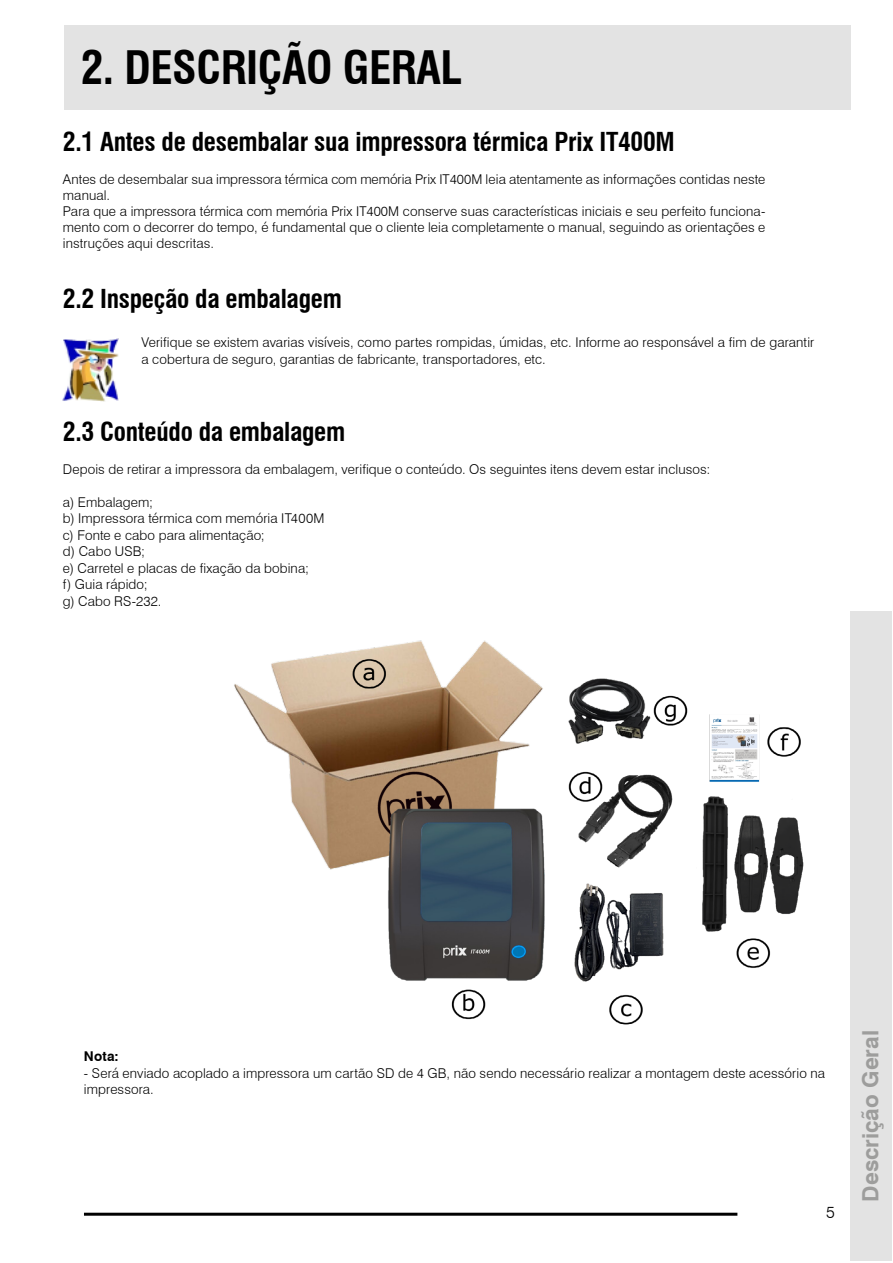
<style>
.page{position:relative;width:893px;height:1263px;background:#fff}
.page>*{position:absolute;margin:0;border:0;box-sizing:border-box;transform-origin:0 0}
.t1{font:700 condensed 45px "Swiss 721 BT";letter-spacing:-.01em;color:#000}
.t2{font:700 condensed 25.5px "Swiss 721 BT";letter-spacing:-.01em;color:#000}
.t3{font:700 22.5px "Swiss 721 BT";color:#9d9d9c}
.t4{font:300 16.5px "Swiss 721 BT";color:#000}
.t5{font:300 13.5px/16.5px "Swiss 721 BT";letter-spacing:.01em;color:#000}
.t6{font:700 13.5px "Swiss 721 BT";color:#000}
</style>
<div class="page">
<div style="left:64px;top:26px;width:786px;height:84px;background:#e3e3e3"></div>
<hr style="left:84px;top:1213px;width:653px;height:3px;background:#000">
<div style="left:850px;top:611px;width:42px;height:650px;background:#e3e3e3"></div>
<img style="left:63px;top:338px;width:55px;height:63px">
<img style="left:234px;top:640px;width:570px;height:385px">
<h1 class="t1" style="left:81px;top:41px;width:383px">2. DESCRIÇÃO GERAL</h1>
<h2 class="t2" style="left:63px;top:127px;width:613px">2.1 Antes de desembalar sua impressora térmica Prix IT400M</h2>
<p class="t5" style="left:63px;top:171px;width:704px">Antes de desembalar sua impressora térmica com memória Prix IT400M leia atentamente as informações contidas neste manual.<br>Para que a impressora térmica com memória Prix IT400M conserve suas características iniciais e seu perfeito funciona&shy;mento com o decorrer do tempo, é fundamental que o cliente leia completamente o manual, seguindo as orientações e instruções aqui descritas.</p>
<h2 class="t2" style="left:63px;top:284px;width:280px">2.2 Inspeção da embalagem</h2>
<p class="t5" style="left:141px;top:334px;width:674px">Verifique se existem avarias visíveis, como partes rompidas, úmidas, etc. Informe ao responsável a fim de garantir a cobertura de seguro, garantias de fabricante, transportadores, etc.</p>
<h2 class="t2" style="left:63px;top:417px;width:284px">2.3 Conteúdo da embalagem</h2>
<p class="t5" style="left:63px;top:460px;width:649px">Depois de retirar a impressora da embalagem, verifique o conteúdo. Os seguintes itens devem estar inclusos:</p>
<p class="t5" style="left:63px;top:493px;width:263px">a) Embalagem;<br>b) Impressora térmica com memória IT400M c) Fonte e cabo para alimentação;<br>d) Cabo USB;<br>e) Carretel e placas de fixação da bobina;<br>f) Guia rápido;<br>g) Cabo RS-232.</p>
<p class="t6" style="left:84px;top:1048px;width:36px">Nota:</p>
<p class="t5" style="left:84px;top:1064px;width:743px">- Será enviado acoplado a impressora um cartão SD de 4 GB, não sendo necessário realizar a montagem deste acessório na impressora.</p>
<p class="t4" style="left:826px;top:1202px;width:10px">5</p>
<h3 class="t3" style="left:857px;top:1201px;width:173px;rotate:-90deg">Descrição Geral</h3>
</div>
